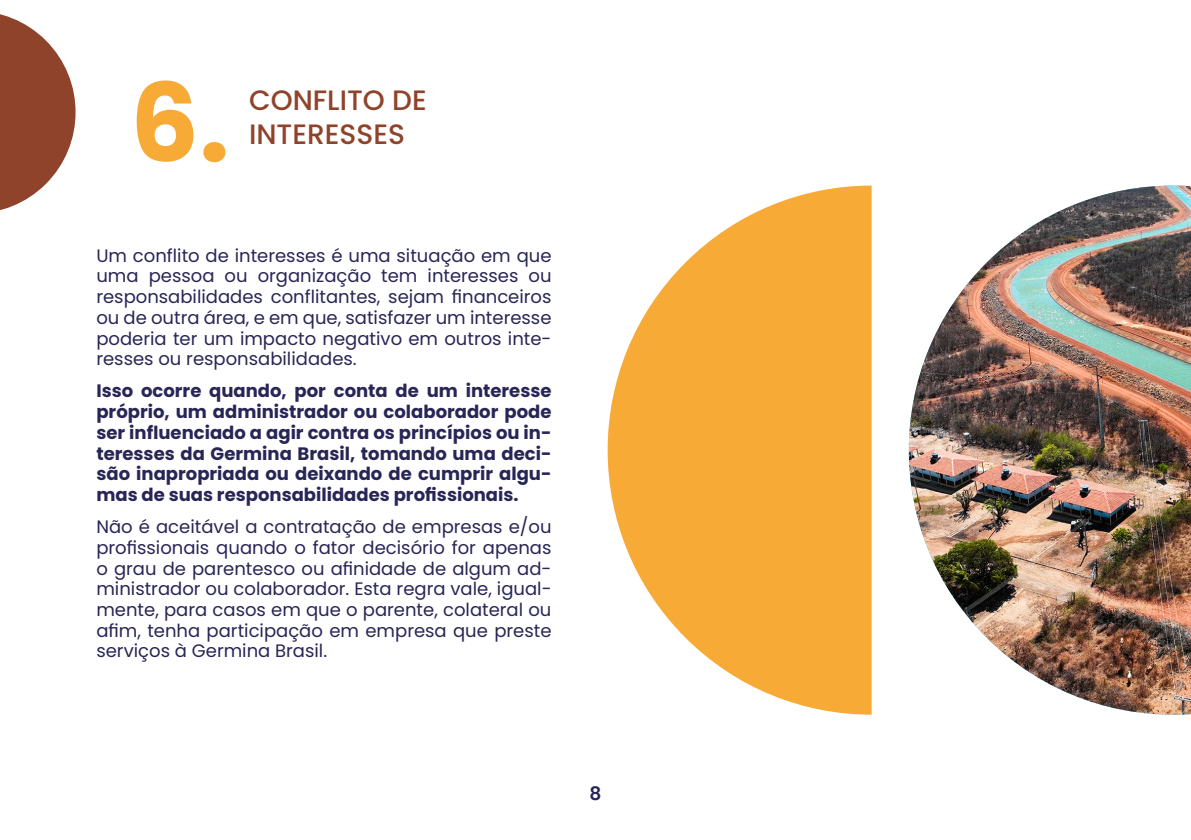
<style>
.page{position:relative;width:1191px;height:840px;background:#fff}
.page>*{position:absolute;margin:0;border:0;box-sizing:border-box;transform-origin:0 0}
.t1{font:700 108.4px "Poppins";color:#f8aa36}
.t2{font:500 28px/33.6px "Poppins";color:#8f432b}
.t3{font:600 18.6px "Poppins";color:#282656}
.t4{font:18px/20.6px "Poppins";color:#282656;text-align:justify}
.t5{font:700 18px/20.8px "Poppins";color:#282656;text-align:justify}
</style>
<div class="page">
<svg style="left:0;top:14px;width:76px;height:197px"></svg>
<img style="left:908px;top:185px;width:283px;height:530px">
<svg style="left:607px;top:185px;width:264px;height:529px;fill:#f8aa36"></svg>
<h1 class="t1" style="left:130px;top:60px;width:101px">6.</h1>
<h2 class="t2" style="left:249px;top:84px;width:179px">CONFLITO DE<br>INTERESSES</h2>
<p class="t4" style="left:96px;top:245px;width:457px">Um conflito de interesses é uma situação em que uma pessoa ou organização tem interesses ou responsabilidades conflitantes, sejam financeiros ou de outra área, e em que, satisfazer um interesse poderia ter um impacto negativo em outros inte&shy;resses ou responsabilidades.</p>
<p class="t5" style="left:96px;top:380px;width:456px">Isso ocorre quando, por conta de um interesse próprio, um administrador ou colaborador pode ser influenciado a agir contra os princípios ou in&shy;teresses da Germina Brasil, tomando uma deci&shy;são inapropriada ou deixando de cumprir algu&shy;mas de suas responsabilidades profissionais.</p>
<p class="t4" style="left:96px;top:516px;width:457px">Não é aceitável a contratação de empresas e/ou profissionais quando o fator decisório for apenas o grau de parentesco ou afinidade de algum ad&shy;ministrador ou colaborador. Esta regra vale, igual&shy;mente, para casos em que o parente, colateral ou afim, tenha participação em empresa que preste serviços à Germina Brasil.</p>
<p class="t3" style="left:589px;top:781px;width:13px">8</p>
</div>
